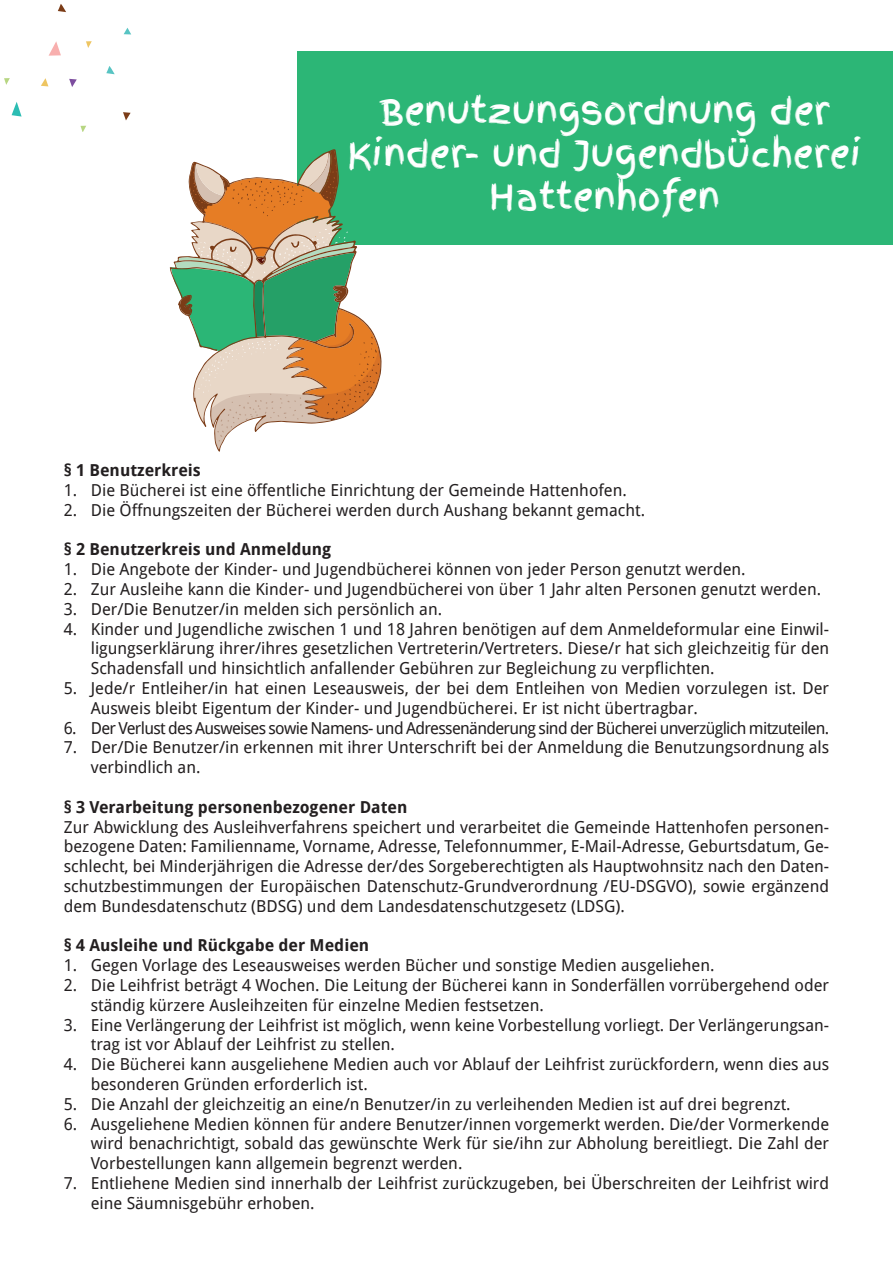
<style>
.page{position:relative;width:893px;height:1263px;background:#fff}
.page>*{position:absolute;margin:0;border:0;box-sizing:border-box;transform-origin:0 0}
.t1{font:36px/43.2px "Finger Paint";color:#fff;text-align:center}
.t2{font:16.5px/19.8px "Droid Sans";color:#231f20}
.t3{font:700 16.5px "Droid Sans";color:#231f20}
.t4{font:16.5px "Droid Sans";letter-spacing:-.04em;color:#231f20}
</style>
<div class="page">
<div style="left:298px;top:51px;width:595px;height:193px;background:#2cb676"></div>
<svg style="left:171px;top:151px;width:209px;height:298px"></svg>
<svg style="left:12px;top:102px;width:10px;height:15px"></svg>
<svg style="left:41px;top:78px;width:7px;height:8px"></svg>
<svg style="left:69px;top:79px;width:8px;height:8px"></svg>
<svg style="left:123px;top:112px;width:8px;height:8px"></svg>
<svg style="left:106px;top:66px;width:9px;height:8px"></svg>
<svg style="left:58px;top:4px;width:8px;height:8px"></svg>
<svg style="left:80px;top:126px;width:6px;height:6px"></svg>
<svg style="left:4px;top:78px;width:6px;height:7px"></svg>
<svg style="left:86px;top:41px;width:6px;height:7px"></svg>
<svg style="left:49px;top:41px;width:12px;height:15px"></svg>
<svg style="left:124px;top:28px;width:7px;height:6px"></svg>
<h1 class="t1" style="left:347px;top:89px;width:516px">Benutzungsordnung der<br>Kinder- und Jugendbücherei<br>Hattenhofen</h1>
<p class="t3" style="left:64px;top:458px;width:139px">§ 1 Benutzerkreis</p>
<p class="t2" style="left:64px;top:480px;width:565px">1. Die Bücherei ist eine öffentliche Einrichtung der Gemeinde Hattenhofen.</p>
<p class="t2" style="left:64px;top:499px;width:583px">2. Die Öffnungszeiten der Bücherei werden durch Aushang bekannt gemacht.</p>
<p class="t3" style="left:64px;top:538px;width:269px">§ 2 Benutzerkreis und Anmeldung</p>
<p class="t2" style="left:64px;top:559px;width:683px">1. Die Angebote der Kinder- und Jugendbücherei können von jeder Person genutzt werden.</p>
<p class="t2" style="left:64px;top:579px;width:759px">2. Zur Ausleihe kann die Kinder- und Jugendbücherei von über 1 Jahr alten Personen genutzt werden.</p>
<p class="t2" style="left:64px;top:598px;width:380px">3. Der/Die Benutzer/in melden sich persönlich an.</p>
<p class="t2" style="left:91px;top:618px;width:740px;text-align:justify;text-indent:-27px">4. Kinder und Jugendliche zwischen 1 und 18 Jahren benötigen auf dem Anmeldeformular eine Einwil&shy;ligungserklärung ihrer/ihres gesetzlichen Vertreterin/Vertreters. Diese/r hat sich gleichzeitig für den Schadensfall und hinsichtlich anfallender Gebühren zur Begleichung zu verpflichten.</p>
<p class="t2" style="left:91px;top:678px;width:740px;text-indent:-27px">5. Jede/r Entleiher/in hat einen Leseausweis, der bei dem Entleihen von Medien vorzulegen ist. Der<br>Ausweis bleibt Eigentum der Kinder- und Jugendbücherei. Er ist nicht übertragbar.</p>
<p class="t4" style="left:64px;top:716px;width:767px">6. Der Verlust des Ausweises sowie Namens- und Adressenänderung sind der Bücherei unverzüglich mitzuteilen.</p>
<p class="t2" style="left:91px;top:737px;width:740px;text-indent:-27px">7. Der/Die Benutzer/in erkennen mit ihrer Unterschrift bei der Anmeldung die Benutzungsordnung als verbindlich an.</p>
<p class="t3" style="left:64px;top:795px;width:345px">§ 3 Verarbeitung personenbezogener Daten</p>
<p class="t2" style="left:64px;top:816px;width:767px;text-align:justify">Zur Abwicklung des Ausleihverfahrens speichert und verarbeitet die Gemeinde Hattenhofen personen&shy;bezogene Daten: Familienname, Vorname, Adresse, Telefonnummer, E-Mail-Adresse, Geburtsdatum, Ge&shy;schlecht, bei Minderjährigen die Adresse der/des Sorgeberechtigten als Hauptwohnsitz nach den Daten&shy;schutzbestimmungen der Europäischen Datenschutz-Grundverordnung /EU-DSGVO), sowie ergänzend dem Bundesdatenschutz (BDSG) und dem Landesdatenschutzgesetz (LDSG).</p>
<p class="t3" style="left:64px;top:934px;width:307px">§ 4 Ausleihe und Rückgabe der Medien</p>
<p class="t2" style="left:64px;top:955px;width:652px">1. Gegen Vorlage des Leseausweises werden Bücher und sonstige Medien ausgeliehen.</p>
<p class="t2" style="left:91px;top:975px;width:740px;text-indent:-27px">2. Die Leihfrist beträgt 4 Wochen. Die Leitung der Bücherei kann in Sonderfällen vorrübergehend oder ständig kürzere Ausleihzeiten für einzelne Medien festsetzen.</p>
<p class="t2" style="left:91px;top:1014px;width:740px;text-indent:-27px">3. Eine Verlängerung der Leihfrist ist möglich, wenn keine Vorbestellung vorliegt. Der Verlängerungsan&shy;trag ist vor Ablauf der Leihfrist zu stellen.</p>
<p class="t2" style="left:91px;top:1054px;width:740px;text-indent:-27px">4. Die Bücherei kann ausgeliehene Medien auch vor Ablauf der Leihfrist zurückfordern, wenn dies aus besonderen Gründen erforderlich ist.</p>
<p class="t2" style="left:64px;top:1093px;width:728px">5. Die Anzahl der gleichzeitig an eine/n Benutzer/in zu verleihenden Medien ist auf drei begrenzt.</p>
<p class="t2" style="left:91px;top:1113px;width:740px;text-align:justify;text-indent:-27px">6. Ausgeliehene Medien können für andere Benutzer/innen vorgemerkt werden. Die/der Vormerkende wird benachrichtigt, sobald das gewünschte Werk für sie/ihn zur Abholung bereitliegt. Die Zahl der Vorbestellungen kann allgemein begrenzt werden.</p>
<p class="t2" style="left:91px;top:1173px;width:740px;text-indent:-27px">7. Entliehene Medien sind innerhalb der Leihfrist zurückzugeben, bei Überschreiten der Leihfrist wird eine Säumnisgebühr erhoben.</p>
</div>
